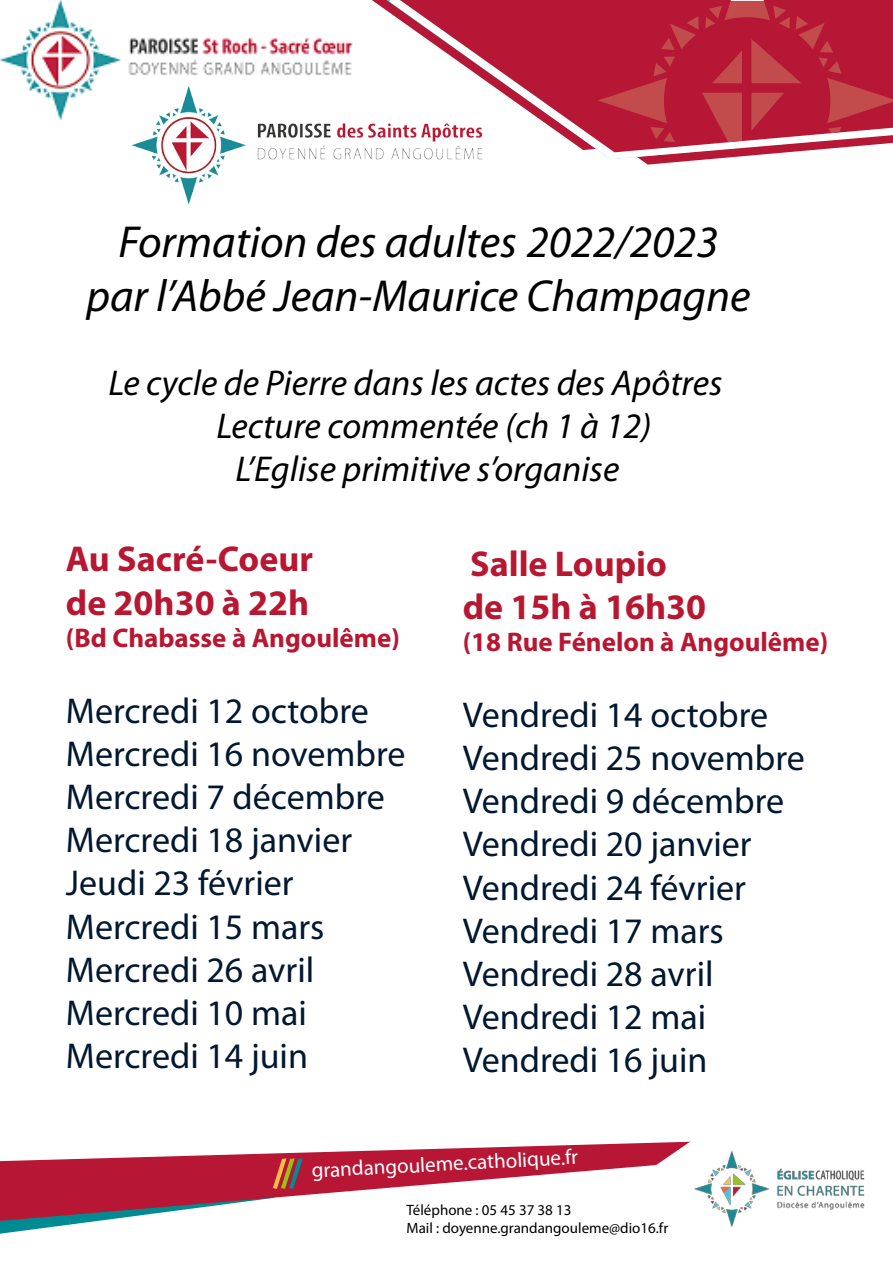
<style>
.page{position:relative;width:893px;height:1263px;background:#fff}
.page>*{position:absolute;margin:0;border:0;box-sizing:border-box;transform-origin:0 0}
.t1{font:italic 45px/54px "Myriad Pro";color:#000;text-align:center}
.t2{font:36px/43.2px "Myriad Pro";color:#011830}
.t3{font:italic 36px "Myriad Pro";color:#000}
.t4{font:700 36px/43.2px "Myriad Pro";color:#b81731}
.t5{font:700 27px "Myriad Pro";color:#b81731}
.t6{font:21px "Myriad Pro";color:#fff}
.t7{font:15px/18px "Myriad Pro";color:#000}
</style>
<div class="page">
<svg style="left:385px;top:0;width:508px;height:165px"></svg>
<img style="left:0;top:0;width:353px;height:119px">
<svg style="left:113px;top:1146px;width:401px;height:50px;fill:#b81635"></svg>
<svg style="left:514px;top:1141px;width:177px;height:37px;fill:#b81635"></svg>
<img style="left:687px;top:1142px;width:178px;height:85px">
<svg style="left:0;top:1158px;width:303px;height:76px"></svg>
<img style="left:132px;top:85px;width:353px;height:119px">
<p class="t1" style="left:86px;top:215px;width:666px">Formation des adultes 2022/2023 par l’Abbé Jean-Maurice Champagne</p>
<p class="t3" style="left:108px;top:360px;width:616px">Le cycle de Pierre dans les actes des Apôtres</p>
<p class="t3" style="left:216px;top:404px;width:436px">Lecture commentée (ch 1 à 12)</p>
<p class="t3" style="left:235px;top:447px;width:385px">L’Eglise primitive s’organise</p>
<p class="t4" style="left:66px;top:536px;width:249px">Au Sacré-Coeur de 20h30 à 22h</p>
<p class="t5" style="left:66px;top:620px;width:335px">(Bd Chabasse à Angoulême)</p>
<p class="t2" style="left:66px;top:688px;width:341px">Mercredi 12 octobre<br>Mercredi 16 novembre<br>Mercredi 7 décembre<br>Mercredi 18 janvier<br>Jeudi 23 février<br>Mercredi 15 mars<br>Mercredi 26 avril<br>Mercredi 10 mai<br>Mercredi 14 juin</p>
<p class="t4" style="left:463px;top:541px;width:245px">Salle Loupio de 15h à 16h30</p>
<p class="t5" style="left:463px;top:624px;width:367px">(18 Rue Fénelon à Angoulême)</p>
<p class="t2" style="left:463px;top:692px;width:344px">Vendredi 14 octobre<br>Vendredi 25 novembre<br>Vendredi 9 décembre<br>Vendredi 20 janvier<br>Vendredi 24 février<br>Vendredi 17 mars<br>Vendredi 28 avril<br>Vendredi 12 mai<br>Vendredi 16 juin</p>
<p class="t6" style="left:311px;top:1158px;width:268px;rotate:-3deg">grandangouleme.catholique.fr</p>
<p class="t7" style="left:406px;top:1201px;width:263px">Téléphone : 05 45 37 38 13<br>Mail : doyenne.grandangouleme@dio16.fr</p>
</div>
